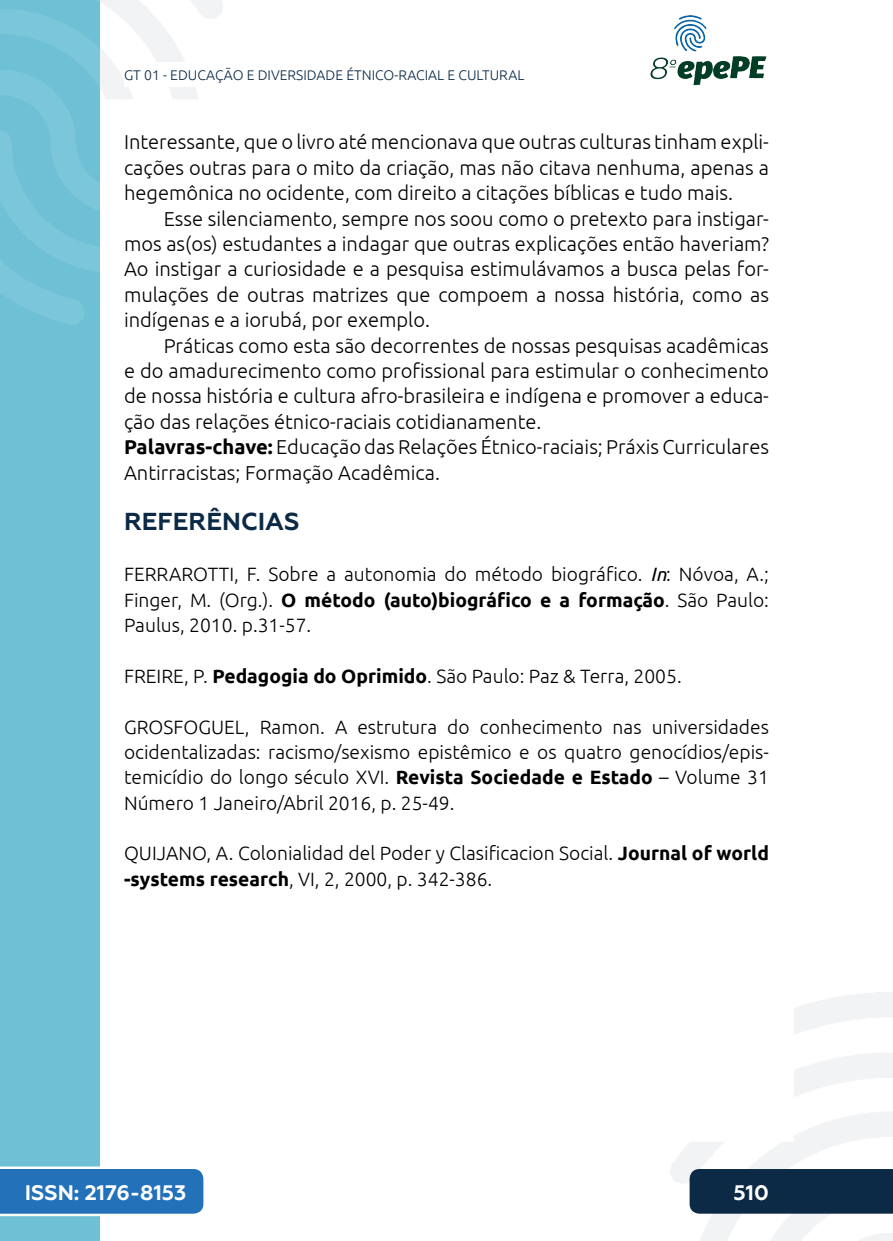
<style>
.page{position:relative;width:893px;height:1241px;background:#fff}
.page>*{position:absolute;margin:0;border:0;box-sizing:border-box;transform-origin:0 0}
._3_SUBTÍTULO{font:700 24.5px "Geometria";color:#0c2a46}
.t1{font:700 21px "Geometria";color:#fff}
._5_CORPO{font:300 20.12px/25.4px "Ubuntu";color:#000;text-align:justify}
._4_RESUMO{font:300 20.12px/25.4px "Ubuntu";color:#000}
._11_REFERENCIAS{font:300 19.25px/25.4px "Ubuntu";color:#000;text-align:justify}
.t2{font:300 14px "Ubuntu";color:#0c2a46}
.s1{font-weight:700}
.s2{font-weight:400;font-style:italic}
</style>
<div class="page">
<svg style="left:670px;top:992px;width:223px;height:248px"></svg>
<svg style="left:99px;top:0;width:124px;height:324px"></svg>
<img style="left:650px;top:15px;width:117px;height:71px">
<div style="left:0;top:0;width:99px;height:1240px;background:#6ec0d5"></div>
<svg style="left:0;top:0;width:99px;height:325px"></svg>
<svg style="left:0;top:1166px;width:203px;height:49px;background:#367dbf"></svg>
<div style="left:690px;top:1168px;width:203px;height:45px;background:#0c2a46"></div>
<div style="left:124px;top:62px;width:516px;height:25px;background:#fff"></div>
<p class="t2" style="left:124px;top:66px;width:402px">GT 01 - EDUCAÇÃO E DIVERSIDADE ÉTNICO-RACIAL E CULTURAL</p>
<p class="_5_CORPO" style="left:124px;top:129px;width:646px">Interessante, que o livro até mencionava que outras culturas tinham expli&shy;cações outras para o mito da criação, mas não citava nenhuma, apenas a hegemônica no ocidente, com direito a citações bíblicas e tudo mais.</p>
<p class="_5_CORPO" style="left:124px;top:205px;width:646px;text-indent:40px">Esse silenciamento, sempre nos soou como o pretexto para instigar&shy;mos as(os) estudantes a indagar que outras explicações então haveriam?<br>Ao instigar a curiosidade e a pesquisa estimulávamos a busca pelas for&shy;mulações de outras matrizes que compoem a nossa história, como as indígenas e a iorubá, por exemplo.</p>
<p class="_5_CORPO" style="left:124px;top:332px;width:646px;text-indent:40px">Práticas como esta são decorrentes de nossas pesquisas acadêmicas e do amadurecimento como profissional para estimular o conhecimento de nossa história e cultura afro-brasileira e indígena e promover a educa&shy;ção das relações étnico-raciais cotidianamente.</p>
<p class="_4_RESUMO" style="left:124px;top:434px;width:646px"><span class="s1">Palavras-chave:</span> Educação das Relações Étnico-raciais; Práxis Curriculares<br>Antirracistas; Formação Acadêmica.</p>
<p class="_3_SUBTÍTULO" style="left:124px;top:507px;width:177px">REFERÊNCIAS</p>
<p class="_11_REFERENCIAS" style="left:124px;top:561px;width:646px">FERRAROTTI, F. Sobre a autonomia do método biográfico. <span class="s2">In</span>: Nóvoa, A.; Finger, M. (Org.). <span class="s1">O método (auto)biográfico e a formação</span>. São Paulo:<br>Paulus, 2010. p.31-57.</p>
<p class="_11_REFERENCIAS" style="left:124px;top:662px;width:559px">FREIRE, P. <span class="s1">Pedagogia do Oprimido</span>. São Paulo: Paz &amp; Terra, 2005.</p>
<p class="_11_REFERENCIAS" style="left:124px;top:713px;width:646px">GROSFOGUEL, Ramon. A estrutura do conhecimento nas universidades ocidentalizadas: racismo/sexismo epistêmico e os quatro genocídios/epis&shy;temicídio do longo século XVI. <span class="s1">Revista Sociedade e Estado</span> – Volume 31<br>Número 1 Janeiro/Abril 2016, p. 25-49.</p>
<p class="_11_REFERENCIAS" style="left:124px;top:840px;width:646px">QUIJANO, A. Colonialidad del Poder y Clasificacion Social. <span class="s1">Journal of world -systems research</span>, VI, 2, 2000, p. 342-386.</p>
<p class="t1" style="left:25px;top:1179px;width:163px">ISSN: 2176-8153</p>
<p class="t1" style="left:734px;top:1179px;width:37px">510</p>
</div>
